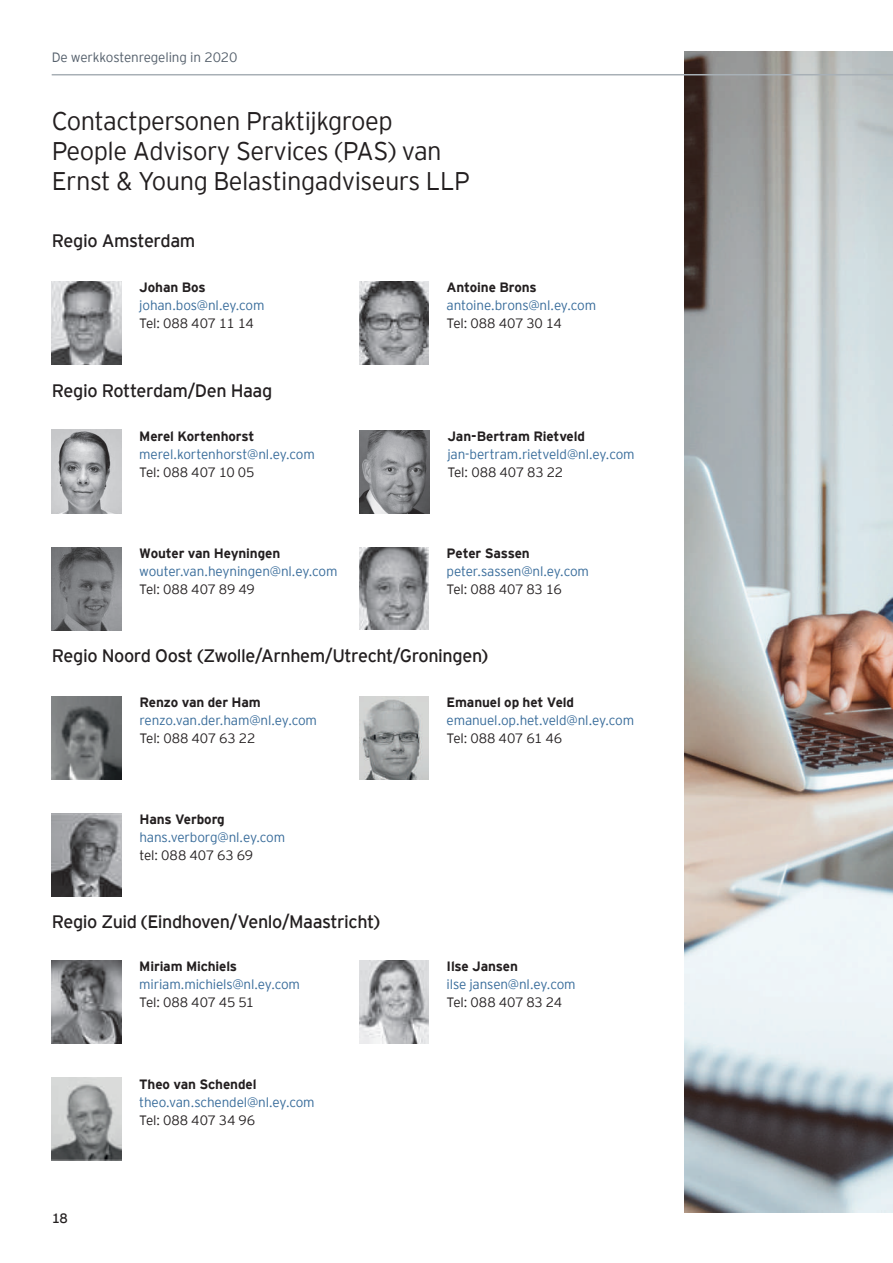
<style>
.page{position:relative;width:893px;height:1263px;background:#fff}
.page>*{position:absolute;margin:0;border:0;box-sizing:border-box;transform-origin:0 0}
.t1{font:300 25.5px/30px "EY Interstate";letter-spacing:-.02em;color:#231f20}
.t2{font:18px "EY Interstate";letter-spacing:-.025em;color:#231f20}
.t3{font:300 13.5px "EY Interstate";letter-spacing:-.015em;color:#376b9a}
.t4{font:300 13.5px "EY Interstate";letter-spacing:-.015em;color:#231f20}
.t5{font:700 13.5px "EY Interstate";letter-spacing:-.01em;color:#231f20}
.t6{font:300 13.5px "EY Interstate";letter-spacing:-.01em;color:#545f6b}
.t7{font:13.5px "EY Interstate";color:#231f20}
</style>
<div class="page">
<img style="left:52px;top:281px;width:69px;height:84px">
<img style="left:359px;top:281px;width:70px;height:84px">
<img style="left:52px;top:430px;width:69px;height:83px">
<img style="left:360px;top:430px;width:70px;height:83px">
<img style="left:52px;top:547px;width:69px;height:83px">
<img style="left:359px;top:548px;width:70px;height:81px">
<img style="left:52px;top:813px;width:70px;height:84px">
<img style="left:52px;top:961px;width:69px;height:83px">
<img style="left:359px;top:960px;width:70px;height:84px">
<img style="left:685px;top:52px;width:208px;height:1160px">
<img style="left:52px;top:696px;width:70px;height:84px">
<img style="left:359px;top:696px;width:70px;height:84px">
<img style="left:52px;top:1078px;width:69px;height:83px">
<hr style="left:52px;top:74px;width:841px;height:1px;background:#a8b0b6">
<p class="t6" style="left:52px;top:48px;width:187px">De werkkostenregeling in 2020</p>
<h1 class="t1" style="left:52px;top:104px;width:420px">Contactpersonen Praktijkgroep<br>People Advisory Services (PAS) van<br>Ernst &amp; Young Belastingadviseurs LLP</h1>
<h2 class="t2" style="left:52px;top:228px;width:145px">Regio Amsterdam</h2>
<p class="t5" style="left:139px;top:278px;width:68px">Johan Bos</p>
<p class="t3" style="left:139px;top:296px;width:127px">johan.bos@nl.ey.com</p>
<p class="t4" style="left:139px;top:314px;width:116px">Tel: 088 407 11 14</p>
<h2 class="t2" style="left:52px;top:378px;width:222px">Regio Rotterdam/Den Haag</h2>
<p class="t5" style="left:139px;top:426px;width:117px">Merel Kortenhorst</p>
<p class="t3" style="left:139px;top:444px;width:177px">merel.kortenhorst@nl.ey.com</p>
<p class="t4" style="left:139px;top:462px;width:117px">Tel: 088 407 10 05</p>
<p class="t5" style="left:139px;top:543px;width:142px">Wouter van Heyningen</p>
<p class="t3" style="left:139px;top:562px;width:200px">wouter.van.heyningen@nl.ey.com</p>
<p class="t4" style="left:139px;top:579px;width:117px">Tel: 088 407 89 49</p>
<p class="t5" style="left:447px;top:278px;width:92px">Antoine Brons</p>
<p class="t3" style="left:447px;top:296px;width:151px">antoine.brons@nl.ey.com</p>
<p class="t4" style="left:447px;top:314px;width:117px">Tel: 088 407 30 14</p>
<p class="t5" style="left:447px;top:426px;width:139px">Jan-Bertram Rietveld</p>
<p class="t3" style="left:447px;top:444px;width:189px">jan-bertram.rietveld@nl.ey.com</p>
<p class="t4" style="left:447px;top:462px;width:117px">Tel: 088 407 83 22</p>
<p class="t5" style="left:447px;top:543px;width:85px">Peter Sassen</p>
<p class="t3" style="left:447px;top:562px;width:144px">peter.sassen@nl.ey.com</p>
<p class="t4" style="left:447px;top:579px;width:117px">Tel: 088 407 83 16</p>
<h2 class="t2" style="left:52px;top:643px;width:437px">Regio Noord Oost (Zwolle/Arnhem/Utrecht/Groningen)</h2>
<p class="t5" style="left:139px;top:692px;width:123px">Renzo van der Ham</p>
<p class="t3" style="left:139px;top:710px;width:179px">renzo.van.der.ham@nl.ey.com</p>
<p class="t4" style="left:139px;top:728px;width:117px">Tel: 088 407 63 22</p>
<p class="t5" style="left:447px;top:692px;width:129px">Emanuel op het Veld</p>
<p class="t3" style="left:447px;top:710px;width:189px">emanuel.op.het.veld@nl.ey.com</p>
<p class="t4" style="left:447px;top:728px;width:117px">Tel: 088 407 61 46</p>
<p class="t5" style="left:139px;top:809px;width:87px">Hans Verborg</p>
<p class="t3" style="left:139px;top:828px;width:147px">hans.verborg@nl.ey.com</p>
<p class="t4" style="left:139px;top:846px;width:115px">tel: 088 407 63 69</p>
<h2 class="t2" style="left:52px;top:908px;width:330px">Regio Zuid (Eindhoven/Venlo/Maastricht)</h2>
<p class="t5" style="left:139px;top:957px;width:99px">Miriam Michiels</p>
<p class="t3" style="left:139px;top:975px;width:162px">miriam.michiels@nl.ey.com</p>
<p class="t4" style="left:139px;top:993px;width:117px">Tel: 088 407 45 51</p>
<p class="t7" style="left:52px;top:1209px;width:18px">18</p>
<p class="t5" style="left:139px;top:1074px;width:119px">Theo van Schendel</p>
<p class="t3" style="left:139px;top:1092px;width:177px">theo.van.schendel@nl.ey.com</p>
<p class="t4" style="left:139px;top:1110px;width:117px">Tel: 088 407 34 96</p>
<p class="t5" style="left:447px;top:957px;width:73px">Ilse Jansen</p>
<p class="t3" style="left:447px;top:975px;width:130px">ilse jansen@nl.ey.com</p>
<p class="t4" style="left:447px;top:993px;width:117px">Tel: 088 407 83 24</p>
</div>
